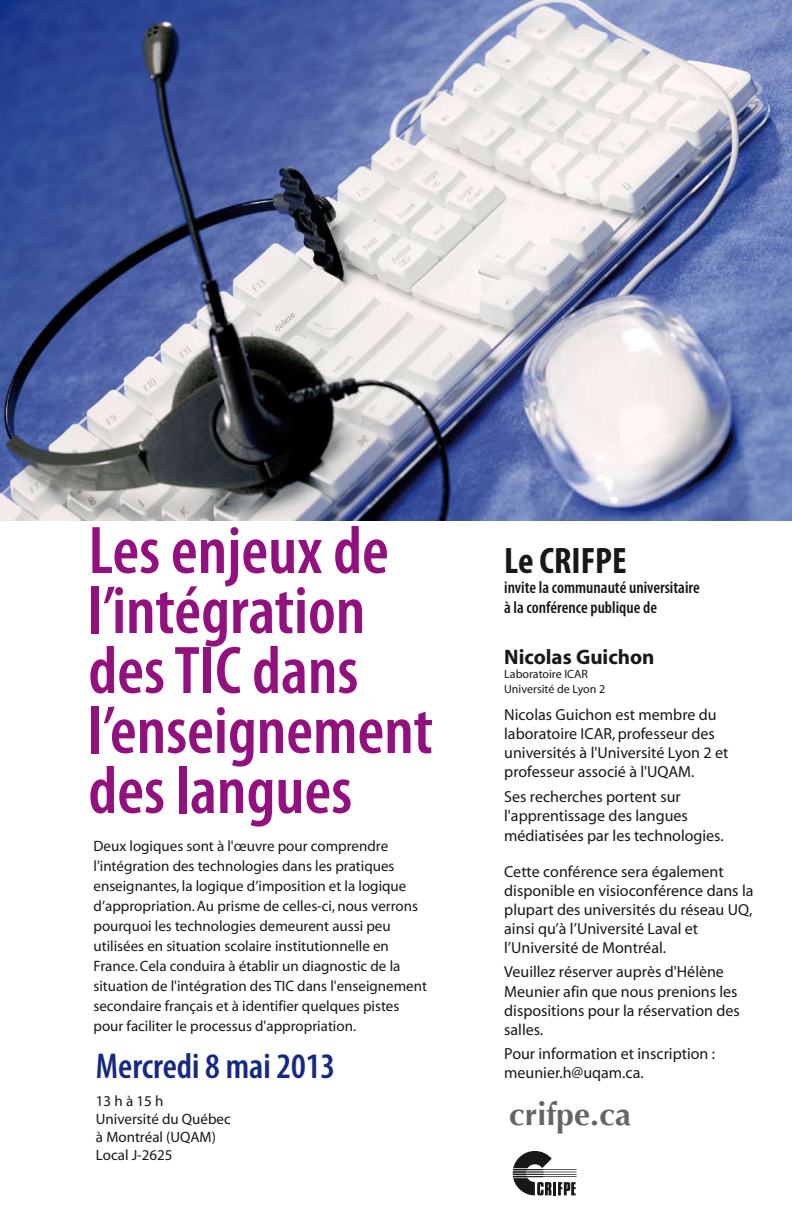
<style>
.page{position:relative;width:792px;height:1224px;background:#fff}
.page>*{position:absolute;margin:0;border:0;box-sizing:border-box;transform-origin:0 0}
.t1{font:600 condensed 68px/60px "Myriad Pro";color:#93117e}
.t2{font:700 condensed 37px "Myriad Pro";color:#1a171b}
.t3{font:600 condensed 36px "Myriad Pro";color:#162983}
.t4{font:700 32px "Optima";color:#646567}
.t5{font:700 21px "Myriad";color:#1a171b}
.t6{font:600 condensed 17px/20.4px "Myriad Pro";color:#1a171b}
.t7{font:16px/19.2px "Myriad";color:#1a171b}
.t8{font:15px/20px "Myriad";color:#1a171b}
.t9{font:12px/14.4px "Myriad";color:#1a171b}
</style>
<div class="page">
<img style="left:0;top:0;width:792px;height:521px">
<svg style="left:513px;top:1151px;width:64px;height:44px"></svg>
<h1 class="t1" style="left:88px;top:519px;width:346px">Les enjeux de l’intégration des TIC dans l’enseignement des langues</h1>
<p class="t8" style="left:94px;top:837px;width:335px">Deux logiques sont à l'œuvre pour comprendre l'intégration des technologies dans les pratiques enseignantes, la logique d’imposition et la logique d’appropriation. Au prisme de celles-ci, nous verrons pourquoi les technologies demeurent aussi peu utilisées en situation scolaire institutionnelle en France. Cela conduira à établir un diagnostic de la situation de l'intégration des TIC dans l'enseignement secondaire français et à identifier quelques pistes pour faciliter le processus d'appropriation.</p>
<h3 class="t3" style="left:96px;top:1044px;width:241px">Mercredi 8 mai 2013</h3>
<p class="t8" style="left:96px;top:1093px;width:136px;line-height:18px">13 h à 15 h<br>Université du Québec à Montréal (UQAM)<br>Local J-2625</p>
<h2 class="t2" style="left:504px;top:537px;width:124px">Le CRIFPE</h2>
<p class="t6" style="left:504px;top:577px;width:197px">invite la communauté universitaire à la conférence publique de</p>
<h3 class="t5" style="left:504px;top:646px;width:152px">Nicolas Guichon</h3>
<p class="t9" style="left:504px;top:667px;width:103px">Laboratoire ICAR<br>Université de Lyon 2</p>
<p class="t7" style="left:504px;top:705px;width:226px">Nicolas Guichon est membre du laboratoire ICAR, professeur des universités à l'Université Lyon 2 et professeur associé à l'UQAM.</p>
<p class="t7" style="left:504px;top:788px;width:221px">Ses recherches portent sur l'apprentissage des langues médiatisées par les technologies.</p>
<p class="t7" style="left:504px;top:862px;width:251px">Cette conférence sera également disponible en visioconférence dans la plupart des universités du réseau UQ, ainsi qu’à l’Université Laval et l’Université de Montréal.</p>
<p class="t7" style="left:504px;top:963px;width:237px">Veuillez réserver auprès d'Hélène<br>Meunier afin que nous prenions les dispositions pour la réservation des salles.</p>
<p class="t7" style="left:504px;top:1045px;width:212px">Pour information et inscription : meunier.h@uqam.ca.</p>
<h3 class="t4" style="left:509px;top:1096px;width:124px">crifpe.ca</h3>
</div>
